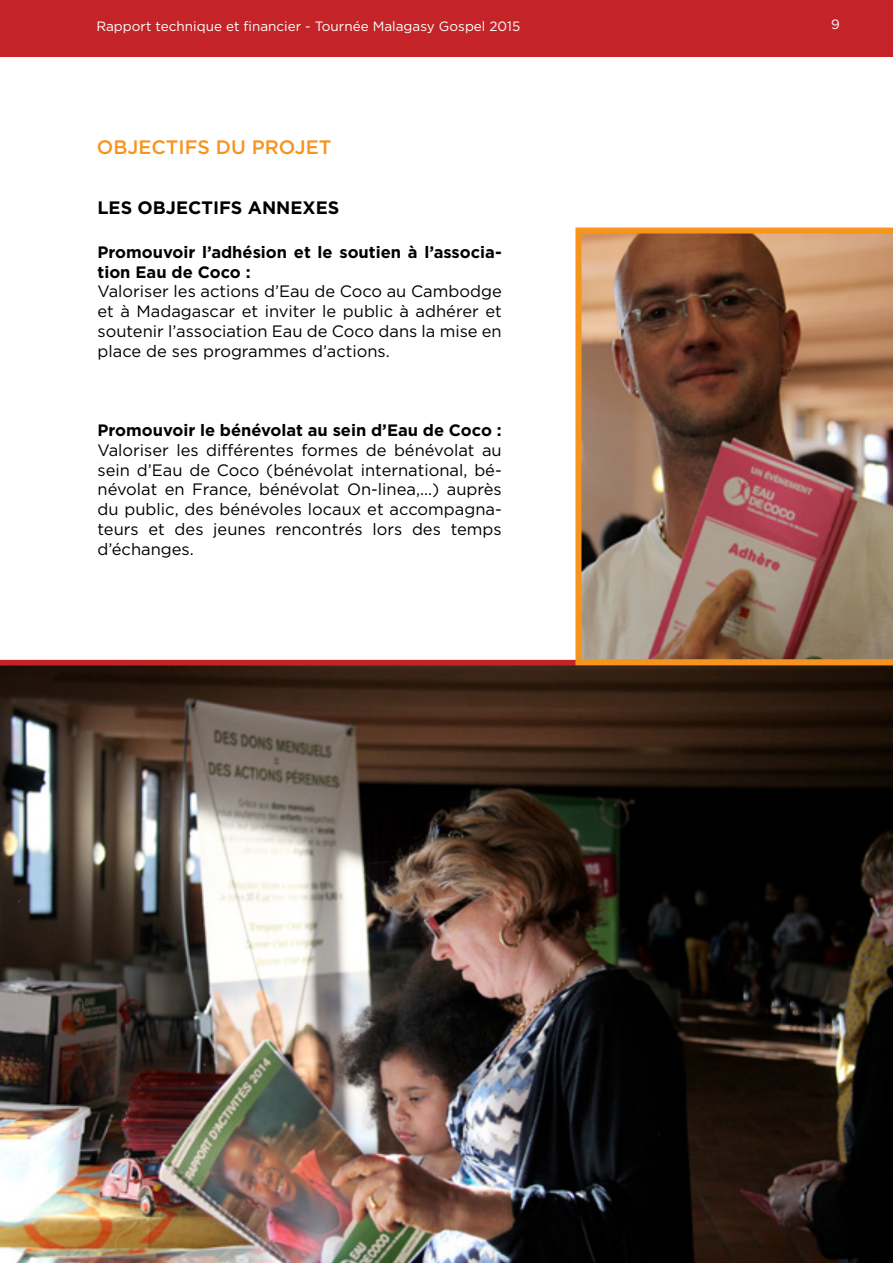
<style>
.page{position:relative;width:893px;height:1263px;background:#fff}
.page>*{position:absolute;margin:0;border:0;box-sizing:border-box;transform-origin:0 0}
.t1{font:500 19.5px "Gotham";color:#f7941e}
.t2{font:700 18px "Gotham";color:#000}
.t3{font:16.5px/19.8px "Gotham";color:#000;text-align:justify}
.t4{font:700 16.5px/19.8px "Gotham";color:#000}
.t5{font:13.5px "Gotham";color:#fff}
</style>
<div class="page">
<div style="left:0;top:0;width:893px;height:57px;background:#c42427"></div>
<img style="left:0;top:660px;width:893px;height:603px">
<img style="left:575px;top:227px;width:318px;height:438px">
<p class="t5" style="left:96px;top:18px;width:425px">Rapport technique et financier - Tournée Malagasy Gospel 2015</p>
<p class="t5" style="left:831px;top:15px;width:10px">9</p>
<p class="t1" style="left:97px;top:134px;width:231px">OBJECTIFS DU PROJET</p>
<p class="t2" style="left:98px;top:196px;width:243px">Les objectifs annexes</p>
<p class="t4" style="left:98px;top:242px;width:406px">Promouvoir l’adhésion et le soutien à l’associa&shy;tion Eau de Coco :</p>
<p class="t3" style="left:98px;top:281px;width:406px">Valoriser les actions d’Eau de Coco au Cambodge et à Madagascar et inviter le public à adhérer et soutenir l’association Eau de Coco dans la mise en place de ses programmes d’actions.</p>
<p class="t4" style="left:98px;top:420px;width:406px">Promouvoir le bénévolat au sein d’Eau de Coco :</p>
<p class="t3" style="left:98px;top:440px;width:406px">Valoriser les différentes formes de bénévolat au sein d’Eau de Coco (bénévolat international, bé&shy;névolat en France, bénévolat On-linea,...) auprès du public, des bénévoles locaux et accompagna&shy;teurs et des jeunes rencontrés lors des temps d’échanges.</p>
</div>
